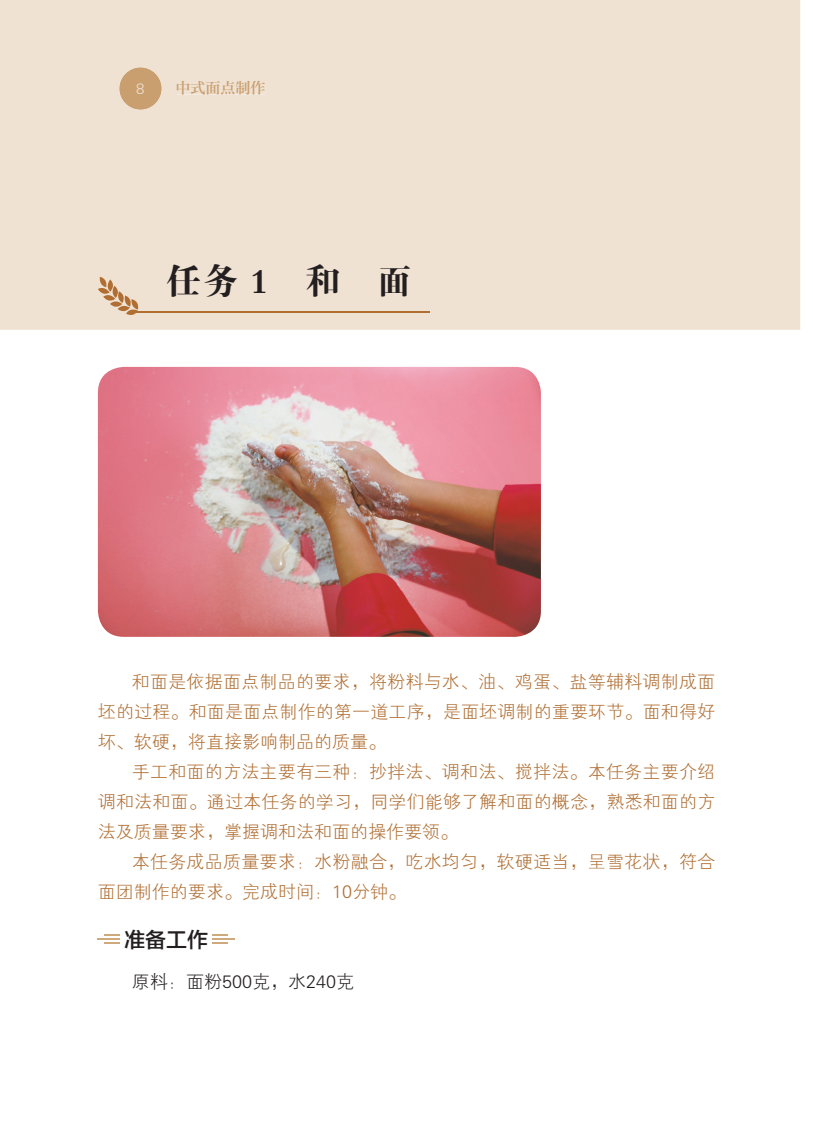
<style>
.page{position:relative;width:813px;height:1132px;background:#fff}
.page>*{position:absolute;margin:0;border:0;box-sizing:border-box;transform-origin:0 0}
.t1{font:36px "FZDBSK GBK1 0";color:#231f20}
.t2{font:21px "FZLTZHJW GB1 0";color:#231f20}
.t3{font:18px/30px "FZXH1 JW GB1 0";letter-spacing:.01em;color:#b06e32;text-align:justify}
.t4{font:18px "FZXH1 JW GB1 0";color:#231f20}
.t5{font:15px "FZZYSK GBK1 0";color:#cda97c}
.t6{font:15px "FZXH1 JW GB1 0";color:#fff}
</style>
<div class="page">
<div style="left:0;top:0;width:799px;height:330px;background:#f0e2d3"></div>
<svg style="left:119px;top:68px;width:42px;height:41px;background:#d1ad84"></svg>
<div style="left:137px;top:83px;width:7px;height:11px;background:#c99f70"></div>
<div style="left:177px;top:81px;width:88px;height:13px;background:#f0e2d3"></div>
<svg style="left:212px;top:934px;width:16px;height:1px"></svg>
<hr style="left:212px;top:937px;width:22px;height:2px;background:#cda97c">
<svg style="left:212px;top:942px;width:16px;height:1px"></svg>
<svg style="left:104px;top:934px;width:16px;height:1px"></svg>
<hr style="left:98px;top:937px;width:22px;height:2px;background:#cda97c">
<svg style="left:104px;top:942px;width:16px;height:1px"></svg>
<svg style="left:98px;top:277px;width:41px;height:41px;background:#ddc1a5"></svg>
<hr style="left:132px;top:312px;width:298px;height:1px;background:#b06e32">
<img style="left:98px;top:367px;width:442px;height:269px">
<p class="t6" style="left:136px;top:80px;width:10px">8</p>
<p class="t5" style="left:175px;top:78px;width:91px">中式面点制作</p>
<h1 class="t1" style="left:166px;top:261px;width:247px">任务 1　和 面</h1>
<p class="t3" style="left:98px;top:667px;width:618px;text-indent:34px">和面是依据面点制品的要求，将粉料与水、油、鸡蛋、盐等辅料调制成面坯的过程。和面是面点制作的第一道工序，是面坯调制的重要环节。面和得好坏、软硬，将直接影响制品的质量。</p>
<p class="t3" style="left:98px;top:757px;width:618px;text-indent:34px">手工和面的方法主要有三种：抄拌法、调和法、搅拌法。本任务主要介绍调和法和面。通过本任务的学习，同学们能够了解和面的概念，熟悉和面的方法及质量要求，掌握调和法和面的操作要领。</p>
<p class="t3" style="left:98px;top:847px;width:618px;text-indent:34px">本任务成品质量要求：水粉融合，吃水均匀，软硬适当，呈雪花状，符合面团制作的要求。完成时间：10分钟。</p>
<p class="t2" style="left:124px;top:927px;width:86px">准备工作</p>
<p class="t4" style="left:132px;top:971px;width:223px">原料：面粉500克，水240克</p>
</div>
